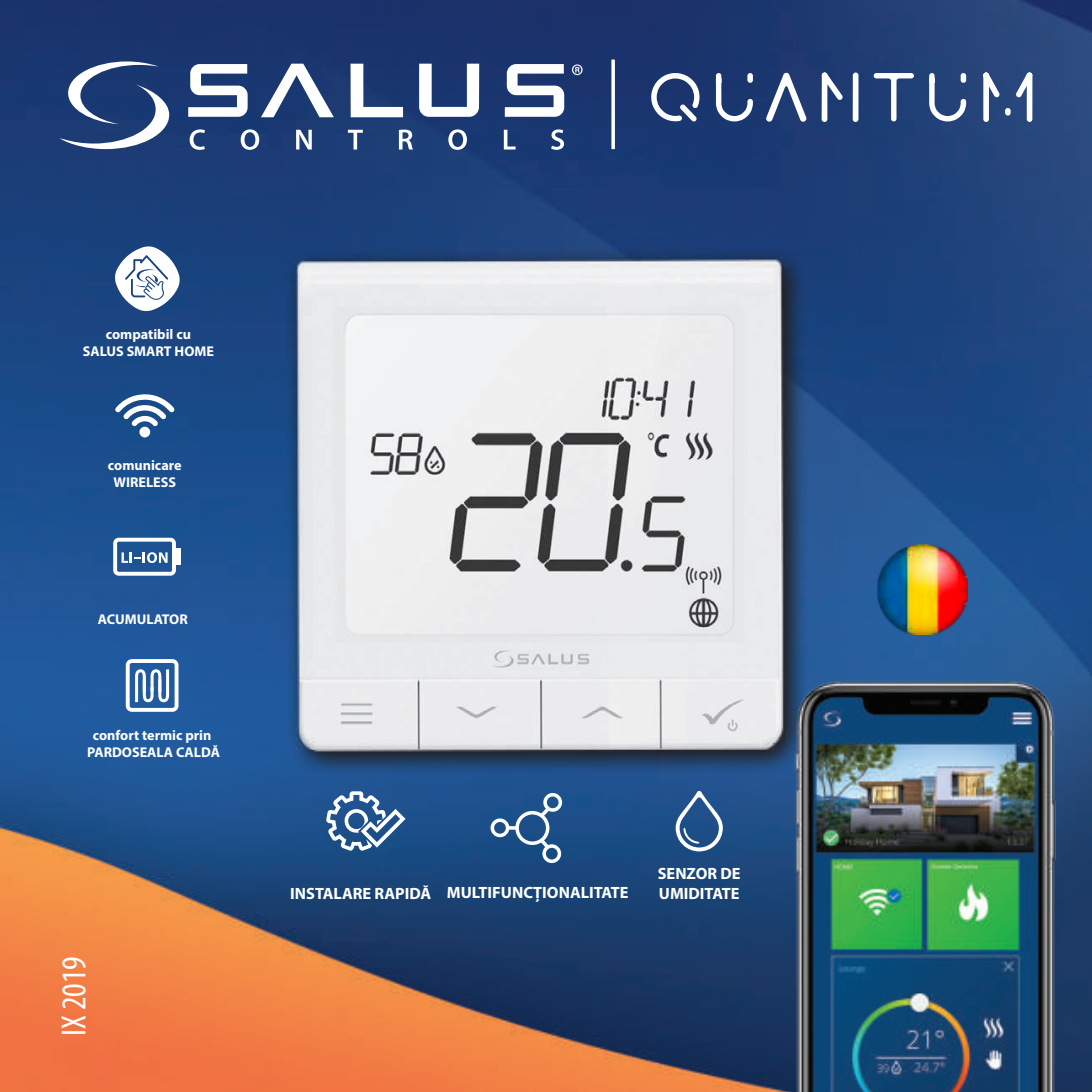
<style>
.page{position:relative;width:1092px;height:1092px;background:#fff}
.page>*{position:absolute;margin:0;border:0;box-sizing:border-box;transform-origin:0 0}
.t1{font:condensed 35px "Myriad Pro";color:#fff}
.t2{font:700 16.45px/19.6px "Myriad Pro";color:#fff}
.t3{font:700 14px/17.2px "Myriad Pro";color:#fff;text-align:center}
</style>
<div class="page">
<img style="left:0;top:0;width:1091px;height:1091px">
<img style="left:268px;top:230px;width:542px;height:556px">
<svg style="left:114px;top:246px;width:66px;height:66px"></svg>
<svg style="left:115px;top:392px;width:60px;height:34px"></svg>
<div style="left:139px;top:426px;width:11px;height:11px;background:#fff;border-radius:50%"></div>
<div style="left:174px;top:548px;width:7px;height:16px;background:#fff"></div>
<svg style="left:113px;top:537px;width:63px;height:38px"></svg>
<svg style="left:126px;top:659px;width:52px;height:52px"></svg>
<svg style="left:675px;top:790px;width:47px;height:61px"></svg>
<svg style="left:490px;top:793px;width:72px;height:70px;background:#436d9c"></svg>
<svg style="left:326px;top:791px;width:79px;height:59px"></svg>
<img style="left:761px;top:657px;width:298px;height:434px">
<svg style="left:572px;top:64px;width:10px;height:11px"></svg>
<svg style="left:188px;top:64px;width:59px;height:53px"></svg>
<svg style="left:505px;top:64px;width:59px;height:53px"></svg>
<svg style="left:419px;top:64px;width:60px;height:53px"></svg>
<svg style="left:261px;top:64px;width:73px;height:53px"></svg>
<svg style="left:350px;top:64px;width:53px;height:53px"></svg>
<svg style="left:60px;top:61px;width:109px;height:88px"></svg>
<svg style="left:190px;top:129px;width:15px;height:21px"></svg>
<svg style="left:241px;top:129px;width:18px;height:21px"></svg>
<svg style="left:296px;top:130px;width:16px;height:19px"></svg>
<svg style="left:348px;top:130px;width:15px;height:19px"></svg>
<svg style="left:399px;top:130px;width:14px;height:19px"></svg>
<svg style="left:448px;top:129px;width:19px;height:21px"></svg>
<svg style="left:504px;top:130px;width:11px;height:19px"></svg>
<svg style="left:551px;top:129px;width:13px;height:21px"></svg>
<svg style="left:651px;top:73px;width:48px;height:48px"></svg>
<svg style="left:716px;top:73px;width:36px;height:48px"></svg>
<svg style="left:766px;top:73px;width:40px;height:49px"></svg>
<svg style="left:821px;top:72px;width:37px;height:50px"></svg>
<svg style="left:873px;top:73px;width:40px;height:48px"></svg>
<svg style="left:929px;top:73px;width:37px;height:48px"></svg>
<svg style="left:983px;top:72px;width:49px;height:50px"></svg>
<svg style="left:611px;top:60px;width:4px;height:89px"></svg>
<img style="left:877px;top:544px;width:90px;height:90px">
<p class="t3" style="left:83px;top:325px;width:133px">compatibil cu<br>SALUS SMART HOME</p>
<p class="t3" style="left:108px;top:456px;width:75px">comunicare<br>WIRELESS</p>
<p class="t3" style="left:98px;top:610px;width:91px">ACUMULATOR</p>
<p class="t3" style="left:87px;top:726px;width:135px">confort termic prin<br>PARDOSEALA CALDĂ</p>
<h1 class="t1" style="left:53px;top:1036px;width:82px;rotate:-90deg">IX 2019</h1>
<p class="t2" style="left:290px;top:882px;width:340px">INSTALARE RAPIDĂ MULTIFUNCȚIONALITATE</p>
<p class="t2" style="left:657px;top:863px;width:84px">SENZOR DE<br>UMIDITATE</p>
</div>
